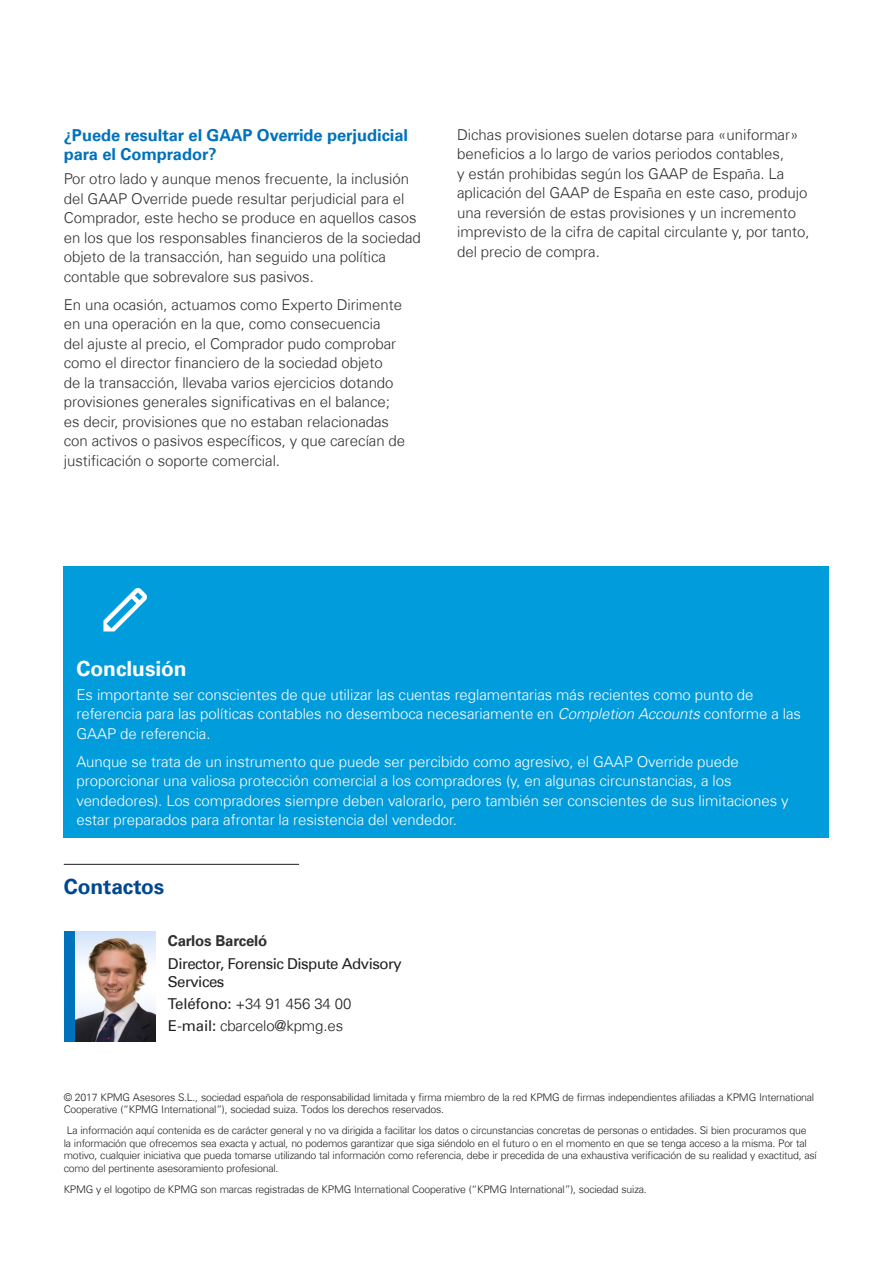
<style>
.page{position:relative;width:893px;height:1263px;background:#fff}
.page>*{position:absolute;margin:0;border:0;box-sizing:border-box;transform-origin:0 0}
.Titulo_1{font:700 21px "Universfor KPMG";letter-spacing:-.005em;color:#fff}
.Titulo_1-2{font:700 21px "Universfor KPMG";letter-spacing:-.005em;color:#014790}
.Titulo_2{font:700 16.5px/19.8px "Universfor KPMG";letter-spacing:-.005em;color:#0072bc}
.Cuerpo_texto{font:300 15px/19.5px "Universfor KPMG";letter-spacing:-.005em;color:#312f30}
.Cuerpo_texto-2{font:300 15px/19.5px "Universfor KPMG";letter-spacing:-.005em;color:#fff}
.t1{font:300 15px "Universfor KPMG";letter-spacing:-.01em;color:#231f20}
.t2{font:15px/18px "Universfor KPMG";letter-spacing:-.03em;color:#231f20}
.t3{font:700 15px "Universfor KPMG";letter-spacing:-.01em;color:#312f30}
.CB_-_back___disclaim{font:300 10.5px/12.6px "Universfor KPMG";letter-spacing:-.02em;color:#231f20}
.s1{font-style:italic}
.s2{font-weight:400}
</style>
<div class="page">
<hr style="left:64px;top:864px;width:235px;height:1px;background:#231f20">
<div style="left:64px;top:566px;width:765px;height:272px;background:#009cdc"></div>
<div style="left:64px;top:931px;width:13px;height:111px;background:#0072bc"></div>
<img style="left:76px;top:931px;width:79px;height:111px">
<svg style="left:103px;top:588px;width:44px;height:43px"></svg>
<p class="Titulo_2" style="left:64px;top:125px;width:346px">¿Puede resultar el GAAP Override perjudicial para el Comprador?</p>
<p class="Cuerpo_texto" style="left:64px;top:169px;width:359px">Por otro lado y aunque menos frecuente, la inclusión del GAAP Override puede resultar perjudicial para el Comprador, este hecho se produce en aquellos casos en los que los responsables financieros de la sociedad objeto de la transacción, han seguido una política contable que sobrevalore sus pasivos.</p>
<p class="Cuerpo_texto" style="left:64px;top:295px;width:343px">En una ocasión, actuamos como Experto Dirimente en una operación en la que, como consecuencia<br>del ajuste al precio, el Comprador pudo comprobar como el director financiero de la sociedad objeto<br>de la transacción, llevaba varios ejercicios dotando provisiones generales significativas en el balance; es decir, provisiones que no estaban relacionadas con activos o pasivos específicos, y que carecían de justificación o soporte comercial.</p>
<p class="Cuerpo_texto" style="left:457px;top:124px;width:354px">Dichas provisiones suelen dotarse para «uniformar» beneficios a lo largo de varios periodos contables,<br>y están prohibidas según los GAAP de España. La aplicación del GAAP de España en este caso, produjo una reversión de estas provisiones y un incremento imprevisto de la cifra de capital circulante y, por tanto, del precio de compra.</p>
<p class="Titulo_1" style="left:77px;top:656px;width:112px">Conclusión</p>
<p class="Cuerpo_texto-2" style="left:77px;top:685px;width:726px">Es importante ser conscientes de que utilizar las cuentas reglamentarias más recientes como punto de referencia para las políticas contables no desemboca necesariamente en <span class="s1">Completion Accounts</span> conforme a las<br>GAAP de referencia.</p>
<p class="Cuerpo_texto-2" style="left:77px;top:752px;width:714px">Aunque se trata de un instrumento que puede ser percibido como agresivo, el GAAP Override puede proporcionar una valiosa protección comercial a los compradores (y, en algunas circunstancias, a los vendedores). Los compradores siempre deben valorarlo, pero también ser conscientes de sus limitaciones y estar preparados para afrontar la resistencia del vendedor.</p>
<p class="Titulo_1-2" style="left:64px;top:874px;width:102px">Contactos</p>
<p class="t3" style="left:168px;top:932px;width:101px">Carlos Barceló</p>
<p class="t2" style="left:168px;top:954px;width:235px">Director, Forensic Dispute Advisory<br>Services</p>
<p class="t1" style="left:168px;top:994px;width:185px"><span class="s2">Teléfono:</span> +34 91 456 34 00</p>
<p class="t1" style="left:168px;top:1017px;width:177px"><span class="s2">E-mail:</span> cbarcelo@kpmg.es</p>
<p class="CB_-_back___disclaim" style="left:64px;top:1090px;width:752px">© 2017 KPMG Asesores S.L., sociedad española de responsabilidad limitada y firma miembro de la red KPMG de firmas independientes afiliadas a KPMG International<br>Cooperative (“KPMG International”), sociedad suiza. Todos los derechos reservados.</p>
<p class="CB_-_back___disclaim" style="left:64px;top:1124px;width:755px">La información aquí contenida es de carácter general y no va dirigida a facilitar los datos o circunstancias concretas de personas o entidades. Si bien procuramos que<br>la información que ofrecemos sea exacta y actual, no podemos garantizar que siga siéndolo en el futuro o en el momento en que se tenga acceso a la misma. Por tal motivo, cualquier iniciativa que pueda tomarse utilizando tal información como referencia, debe ir precedida de una exhaustiva verificación de su realidad y exactitud, así como del pertinente asesoramiento profesional.</p>
<p class="CB_-_back___disclaim" style="left:64px;top:1183px;width:584px">KPMG y el logotipo de KPMG son marcas registradas de KPMG International Cooperative (“KPMG International”), sociedad suiza.</p>
</div>
